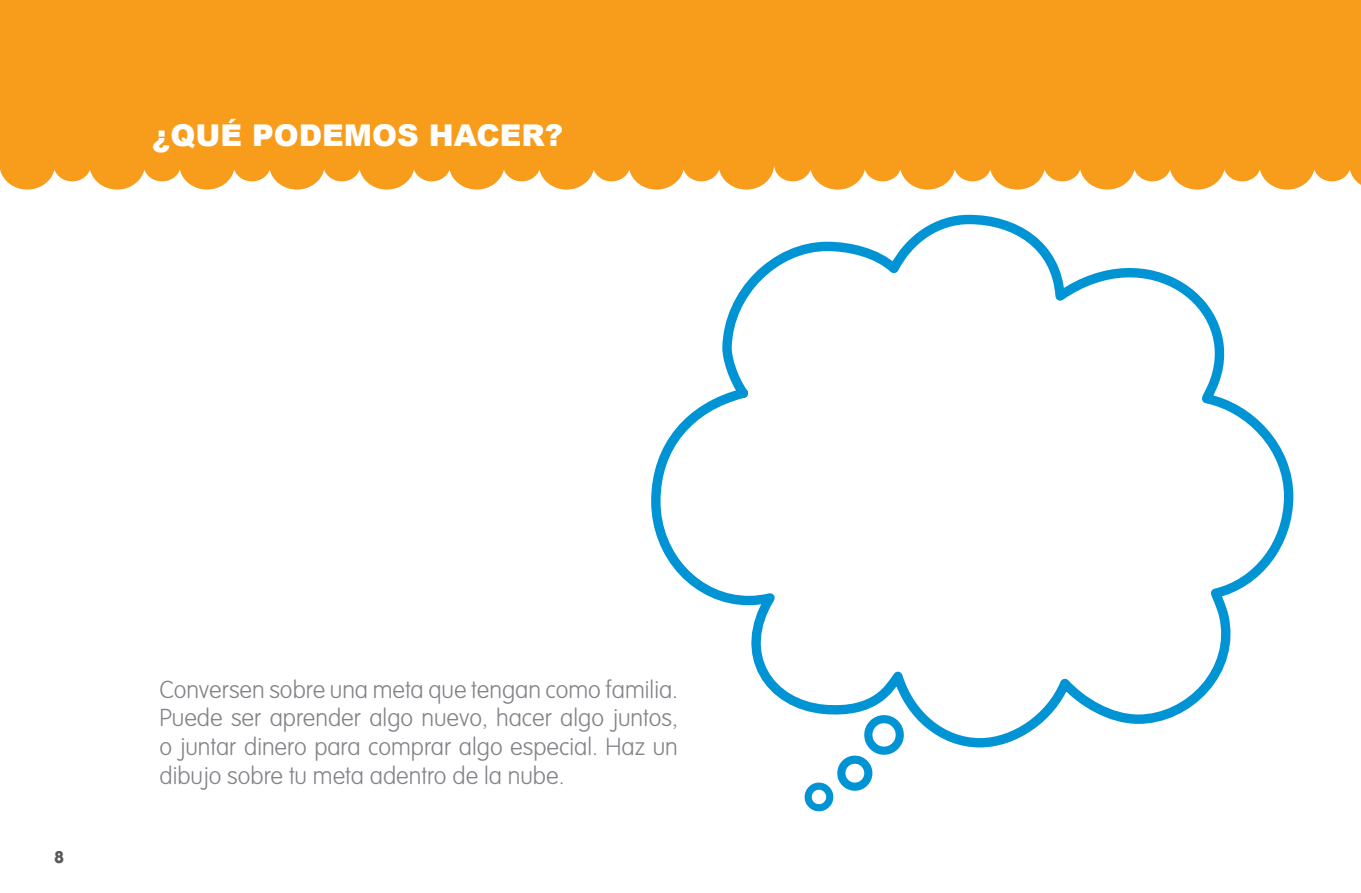
<style>
.page{position:relative;width:1361px;height:893px;background:#fff}
.page>*{position:absolute;margin:0;border:0;box-sizing:border-box;transform-origin:0 0}
.t1{font:900 30px "Arial";color:#fff}
.t2{font:100 24px/28.8px "Sesame Wkshp";color:#828489;text-align:justify}
.t3{font:900 16.5px "Sesame Wkshp";color:#57585a}
</style>
<div class="page">
<div style="left:0;top:0;width:1361px;height:190px;background:#f89c1c"></div>
<svg style="left:804px;top:752px;width:90px;height:60px"></svg>
<svg style="left:651px;top:214px;width:643px;height:538px"></svg>
<p class="t1" style="left:152px;top:113px;width:413px">¿QUÉ PODEMOS HACER?</p>
<p class="t3" style="left:54px;top:847px;width:12px">8</p>
<p class="t2" style="left:159px;top:675px;width:520px">Conversen sobre una meta que tengan como familia.<br>Puede ser aprender algo nuevo, hacer algo juntos, o juntar dinero para comprar algo especial. Haz un dibujo sobre tu meta adentro de la nube.</p>
</div>
